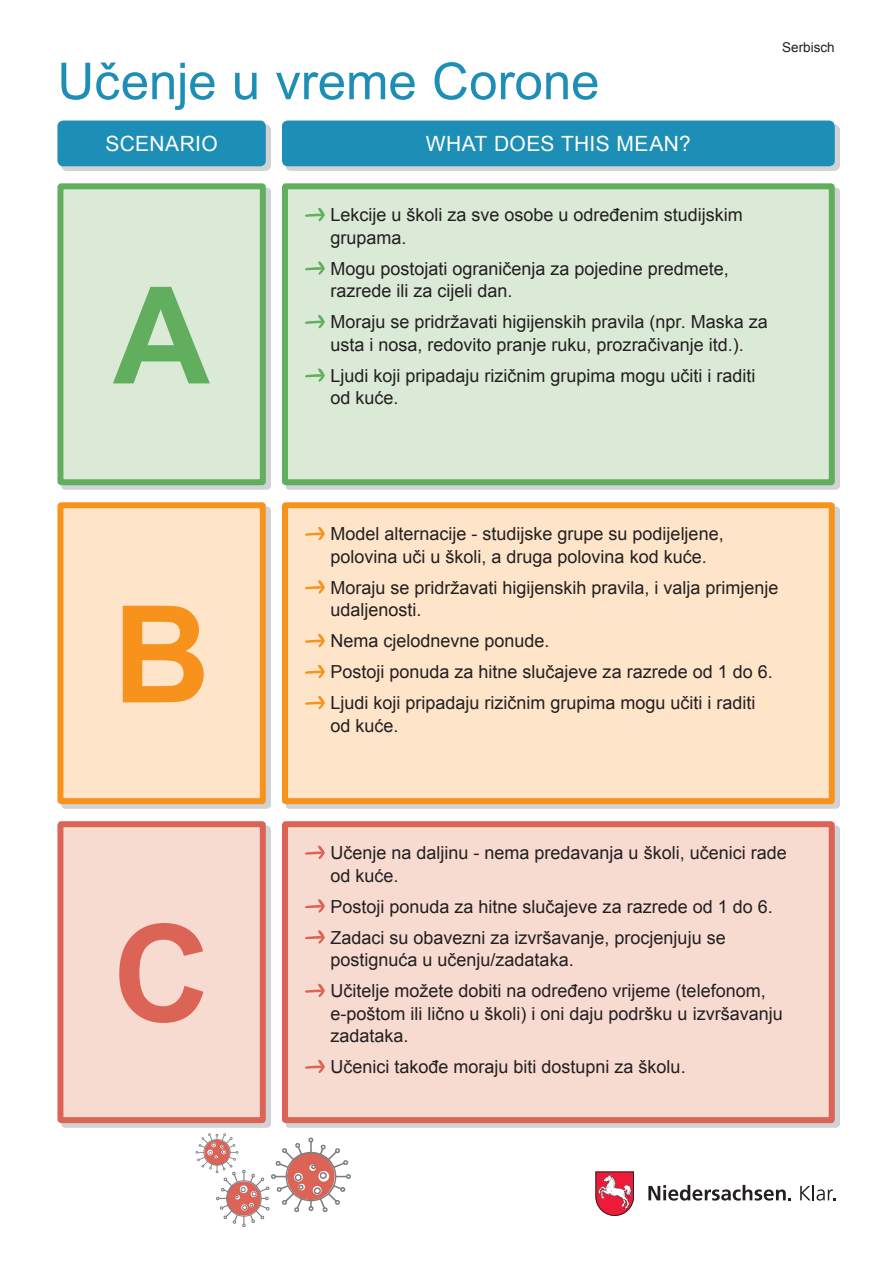
<style>
.page{position:relative;width:893px;height:1263px;background:#fff}
.page>*{position:absolute;margin:0;border:0;box-sizing:border-box;transform-origin:0 0}
.t1{font:700 135px "Arial";color:#61af5e}
.t2{font:700 135px "Arial";color:#f7931d}
.t3{font:700 135px "Arial";color:#db6456}
.t4{font:51px "Arial";color:#1d8eb5}
.t5{font:21px "Arial";letter-spacing:.015em;color:#fff}
.t6{font:18px/22.5px "Arial";color:#231f20}
.t7{font:13.5px "Arial";color:#231f20}
</style>
<div class="page">
<img style="left:62px;top:125px;width:208px;height:46px">
<div style="left:59px;top:122px;width:205px;height:43px;background:#1d8eb5;border-radius:4px"></div>
<div style="left:57px;top:121px;width:209px;height:45px;border:3px solid #1d8eb5;border-radius:4px"></div>
<div style="left:60px;top:186px;width:203px;height:296px;background:#dbead7"></div>
<div style="left:57px;top:183px;width:209px;height:302px;border:6px solid #61af5e"></div>
<div style="left:60px;top:505px;width:203px;height:296px;background:#fee5ca"></div>
<div style="left:57px;top:502px;width:209px;height:302px;border:6px solid #f7931d"></div>
<div style="left:60px;top:824px;width:203px;height:296px;background:#f8dbd0"></div>
<div style="left:57px;top:821px;width:209px;height:302px;border:6px solid #db6456"></div>
<div style="left:283px;top:122px;width:550px;height:43px;background:#1d8eb5;border-radius:4px"></div>
<div style="left:282px;top:121px;width:553px;height:45px;border:3px solid #1d8eb5;border-radius:4px"></div>
<div style="left:285px;top:186px;width:547px;height:296px;background:#dbead7"></div>
<svg style="left:305px;top:208px;width:20px;height:14px"></svg>
<svg style="left:305px;top:261px;width:20px;height:14px"></svg>
<svg style="left:305px;top:315px;width:20px;height:14px"></svg>
<svg style="left:305px;top:368px;width:20px;height:14px"></svg>
<div style="left:282px;top:183px;width:553px;height:302px;border:6px solid #61af5e"></div>
<div style="left:285px;top:505px;width:547px;height:296px;background:#fee5ca"></div>
<svg style="left:305px;top:526px;width:20px;height:15px"></svg>
<svg style="left:305px;top:580px;width:20px;height:14px"></svg>
<svg style="left:305px;top:633px;width:20px;height:15px"></svg>
<svg style="left:305px;top:664px;width:20px;height:15px"></svg>
<svg style="left:305px;top:695px;width:20px;height:15px"></svg>
<div style="left:282px;top:502px;width:553px;height:302px;border:6px solid #f7931d"></div>
<div style="left:285px;top:824px;width:547px;height:296px;background:#f8dbd0"></div>
<svg style="left:305px;top:845px;width:20px;height:14px"></svg>
<svg style="left:305px;top:899px;width:20px;height:14px"></svg>
<svg style="left:305px;top:930px;width:20px;height:14px"></svg>
<svg style="left:305px;top:983px;width:20px;height:15px"></svg>
<svg style="left:305px;top:1059px;width:20px;height:15px"></svg>
<div style="left:282px;top:821px;width:553px;height:302px;border:6px solid #db6456"></div>
<svg style="left:196px;top:1133px;width:155px;height:94px"></svg>
<svg style="left:595px;top:1171px;width:39px;height:45px"></svg>
<svg style="left:648px;top:1185px;width:143px;height:15px"></svg>
<svg style="left:800px;top:1185px;width:36px;height:15px"></svg>
<h2 class="t4" style="left:57px;top:48px;width:543px">Učenje u vreme Corone</h2>
<p class="t5" style="left:106px;top:130px;width:114px">SCENARIO</p>
<p class="t5" style="left:426px;top:130px;width:266px">WHAT DOES THIS MEAN?</p>
<p class="t7" style="left:782px;top:39px;width:54px">Serbisch</p>
<h1 class="t1" style="left:113px;top:247px;width:99px">A</h1>
<p class="t6" style="left:330px;top:204px;width:414px">Lekcije u školi za sve osobe u određenim studijskim grupama.</p>
<p class="t6" style="left:330px;top:257px;width:400px">Mogu postojati ograničenja za pojedine predmete, razrede ili za cijeli dan.</p>
<p class="t6" style="left:330px;top:311px;width:439px">Moraju se pridržavati higijenskih pravila (npr. Maska za usta i nosa, redovito pranje ruku, prozračivanje itd.).</p>
<p class="t6" style="left:330px;top:364px;width:427px">Ljudi koji pripadaju rizičnim grupima mogu učiti i raditi od kuće.</p>
<h1 class="t2" style="left:113px;top:566px;width:99px">B</h1>
<h1 class="t3" style="left:113px;top:885px;width:99px">C</h1>
<p class="t6" style="left:330px;top:523px;width:395px">Model alternacije - studijske grupe su podijeljene, polovina uči u školi, a druga polovina kod kuće.</p>
<p class="t6" style="left:330px;top:576px;width:450px">Moraju se pridržavati higijenskih pravila, i valja primjenje udaljenosti.</p>
<p class="t6" style="left:330px;top:625px;width:444px;line-height:31px">Nema cjelodnevne ponude.<br>Postoji ponuda za hitne slučajeve za razrede od 1 do 6.<br>Ljudi koji pripadaju rizičnim grupima mogu učiti i raditi</p>
<p class="t6" style="left:330px;top:714px;width:70px">od kuće.</p>
<p class="t6" style="left:330px;top:842px;width:458px">Učenje na daljinu - nema predavanja u školi, učenici rade od kuće.</p>
<p class="t6" style="left:330px;top:891px;width:444px;line-height:31px">Postoji ponuda za hitne slučajeve za razrede od 1 do 6.<br>Zadaci su obavezni za izvršavanje, procjenjuju se</p>
<p class="t6" style="left:330px;top:944px;width:437px;line-height:31px">postignuća u učenju/zadataka.<br>Učitelje možete dobiti na određeno vrijeme (telefonom,</p>
<p class="t6" style="left:330px;top:1002px;width:454px">e-poštom ili lično u školi) i oni daju podršku u izvršavanju zadataka.</p>
<p class="t6" style="left:330px;top:1056px;width:357px">Učenici takođe moraju biti dostupni za školu.</p>
</div>
